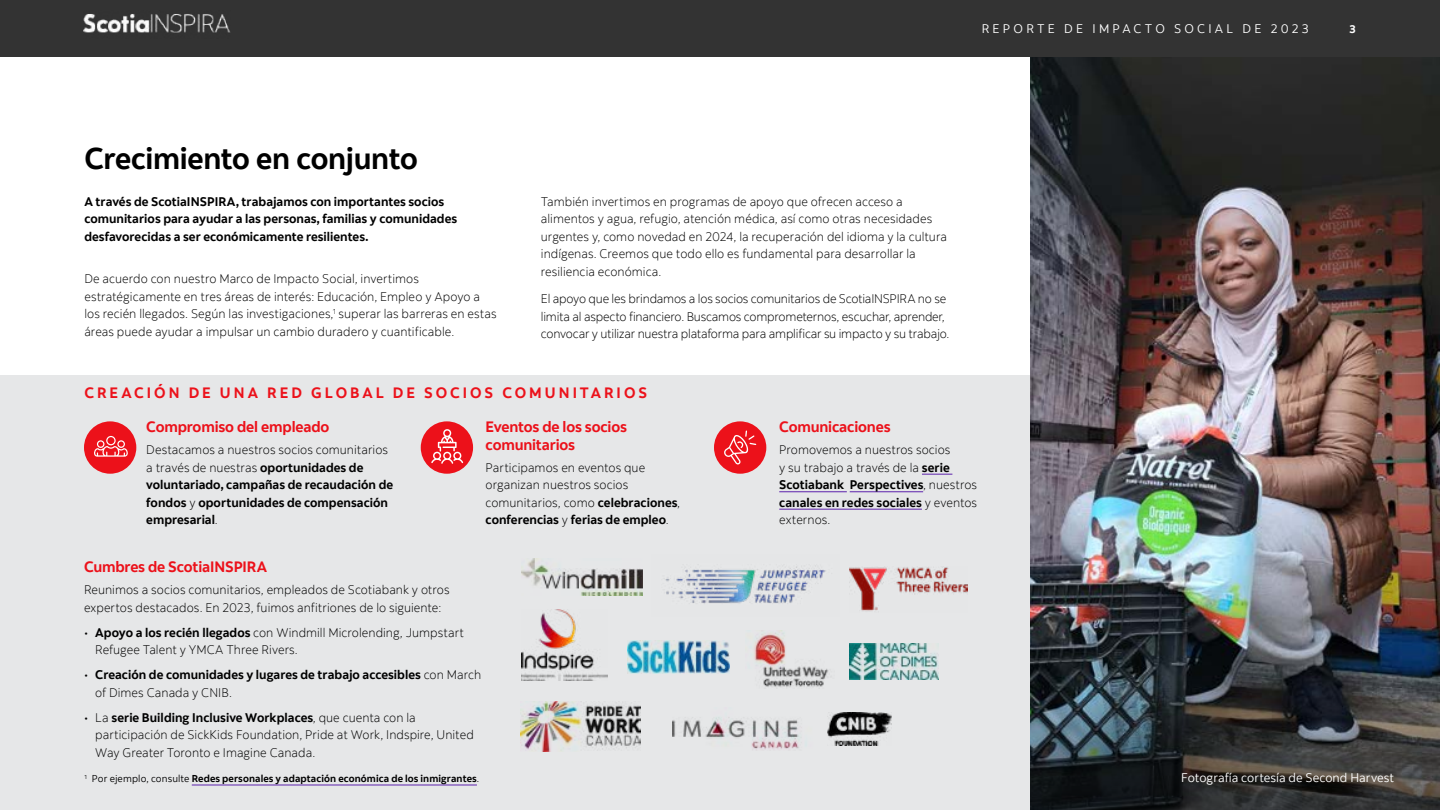
<style>
.page{position:relative;width:1440px;height:810px;background:#fff}
.page>*{position:absolute;margin:0;border:0;box-sizing:border-box;transform-origin:0 0}
.t1{font:700 30px "Scotia";letter-spacing:-.015em;color:#000}
.t2{font:700 15px/17.5px "Scotia";letter-spacing:-.01em;color:#ec111a}
.t3{font:700 15px "Scotia";letter-spacing:.2em;color:#ec111a}
.t4{font:300 12.5px/17.5px "Scotia";color:#000}
.t5{font:700 12.5px/17.5px "Scotia";color:#000}
.t6{font:12.5px "Scotia";letter-spacing:.015em;color:#fff}
.t7{font:12.5px "Scotia";letter-spacing:.26em;color:#fff}
.t8{font:700 11.25px "Scotia";color:#fff}
.t9{font:700 10px "Scotia";letter-spacing:.01em;color:#000}
.s1{font-weight:300}
.s2{font-weight:700}
.s3{font-weight:400}
</style>
<div class="page">
<div style="left:0;top:0;width:1440px;height:57px;background:#333"></div>
<img style="left:83px;top:14px;width:147px;height:19px">
<div style="left:0;top:376px;width:1221px;height:434px;background:#e6e7e8"></div>
<hr style="left:192px;top:784px;width:285px;height:2px;background:#7849b8">
<div style="left:714px;top:421px;width:52px;height:53px;background:#ec111a;border-radius:50%"></div>
<svg style="left:724px;top:431px;width:32px;height:34px"></svg>
<div style="left:84px;top:421px;width:52px;height:53px;background:#ec111a;border-radius:50%"></div>
<svg style="left:94px;top:436px;width:34px;height:21px"></svg>
<div style="left:421px;top:421px;width:52px;height:53px;background:#ec111a;border-radius:50%"></div>
<svg style="left:431px;top:429px;width:32px;height:35px"></svg>
<hr style="left:922px;top:474px;width:30px;height:1px;background:#7849b8">
<hr style="left:779px;top:491px;width:68px;height:1px;background:#7849b8">
<hr style="left:850px;top:491px;width:73px;height:1px;background:#7849b8">
<hr style="left:779px;top:509px;width:143px;height:1px;background:#7849b8">
<img style="left:521px;top:558px;width:121px;height:37px">
<img style="left:665px;top:565px;width:161px;height:39px">
<img style="left:849px;top:567px;width:119px;height:44px">
<img style="left:521px;top:609px;width:87px;height:71px">
<img style="left:627px;top:641px;width:103px;height:33px">
<img style="left:754px;top:631px;width:75px;height:56px">
<img style="left:849px;top:644px;width:89px;height:36px">
<img style="left:521px;top:701px;width:119px;height:51px">
<img style="left:672px;top:717px;width:129px;height:33px">
<img style="left:827px;top:712px;width:64px;height:33px">
<img style="left:1031px;top:57px;width:409px;height:623px">
<svg style="left:1031px;top:680px;width:409px;height:130px;background:#323638"></svg>
<p class="t7" style="left:982px;top:21px;width:328px">REPORTE DE IMPACTO SOCIAL DE 2023</p>
<p class="t8" style="left:1350px;top:22px;width:8px">3</p>
<h1 class="t1" style="left:84px;top:140px;width:335px">Crecimiento en conjunto</h1>
<p class="t5" style="left:84px;top:193px;width:374px">A través de ScotiaINSPIRA, trabajamos con importantes socios comunitarios para ayudar a las personas, familias y comunidades desfavorecidas a ser económicamente resilientes.</p>
<p class="t4" style="left:84px;top:270px;width:414px">De acuerdo con nuestro Marco de Impacto Social, invertimos estratégicamente en tres áreas de interés: Educación, Empleo y Apoyo a los recién llegados. Según las investigaciones,<sup>1</sup> superar las barreras en estas áreas puede ayudar a impulsar un cambio duradero y cuantificable.</p>
<p class="t4" style="left:541px;top:192px;width:408px">También invertimos en programas de apoyo que ofrecen acceso a alimentos y agua, refugio, atención médica, así como otras necesidades urgentes y, como novedad en 2024, la recuperación del idioma y la cultura indígenas. Creemos que todo ello es fundamental para desarrollar la resiliencia económica.</p>
<p class="t4" style="left:541px;top:290px;width:410px">El apoyo que les brindamos a los socios comunitarios de ScotiaINSPIRA no se limita al aspecto financiero. Buscamos comprometernos, escuchar, aprender, convocar y utilizar nuestra plataforma para amplificar su impacto y su trabajo.</p>
<p class="t3" style="left:84px;top:383px;width:564px">CREACIÓN DE UNA RED GLOBAL DE SOCIOS COMUNITARIOS</p>
<p class="t2" style="left:146px;top:418px;width:185px">Compromiso del empleado</p>
<p class="t5" style="left:146px;top:441px;width:248px"><span class="s1">Destacamos a nuestros socios comunitarios a través de nuestras</span> oportunidades de voluntariado, campañas de recaudación de fondos <span class="s1">y</span> oportunidades de compensación empresarial<span class="s1">.</span></p>
<p class="t2" style="left:486px;top:418px;width:143px">Eventos de los socios comunitarios</p>
<p class="t4" style="left:486px;top:458px;width:196px">Participamos en eventos que organizan nuestros socios comunitarios, como <span class="s2">celebraciones</span>, <span class="s2">conferencias</span> y <span class="s2">ferias de empleo</span>.</p>
<p class="t2" style="left:84px;top:558px;width:185px">Cumbres de ScotiaINSPIRA</p>
<p class="t4" style="left:84px;top:581px;width:367px">Reunimos a socios comunitarios, empleados de Scotiabank y otros expertos destacados. En 2023, fuimos anfitriones de lo siguiente:</p>
<p class="t4" style="left:95px;top:623px;width:370px;text-indent:-11px">• <span class="s2">Apoyo a los recién llegados</span> con Windmill Microlending, Jumpstart<br>Refugee Talent y YMCA Three Rivers.</p>
<p class="t5" style="left:95px;top:666px;width:388px;text-indent:-11px"><span class="s1">•</span> Creación de comunidades y lugares de trabajo accesibles <span class="s1">con March of Dimes Canada y CNIB.</span></p>
<p class="t4" style="left:95px;top:708px;width:380px;text-indent:-11px">• La <span class="s2">serie Building Inclusive Workplaces</span>, que cuenta con la participación de SickKids Foundation, Pride at Work, Indspire, United<br>Way Greater Toronto e Imagine Canada.</p>
<p class="t9" style="left:84px;top:773px;width:396px"><sup>1</sup> <span class="s3">Por ejemplo, consulte</span> Redes personales y adaptación económica de los inmigrantes<span class="s3">.</span></p>
<p class="t2" style="left:779px;top:418px;width:113px">Comunicaciones</p>
<p class="t4" style="left:779px;top:441px;width:199px">Promovemos a nuestros socios<br>y su trabajo a través de la <span class="s2">serie<br>Scotiabank Perspectives</span>, nuestros <span class="s2">canales en redes sociales</span> y eventos externos.</p>
<p class="t6" style="left:1181px;top:769px;width:214px">Fotografía cortesía de Second Harvest</p>
</div>
